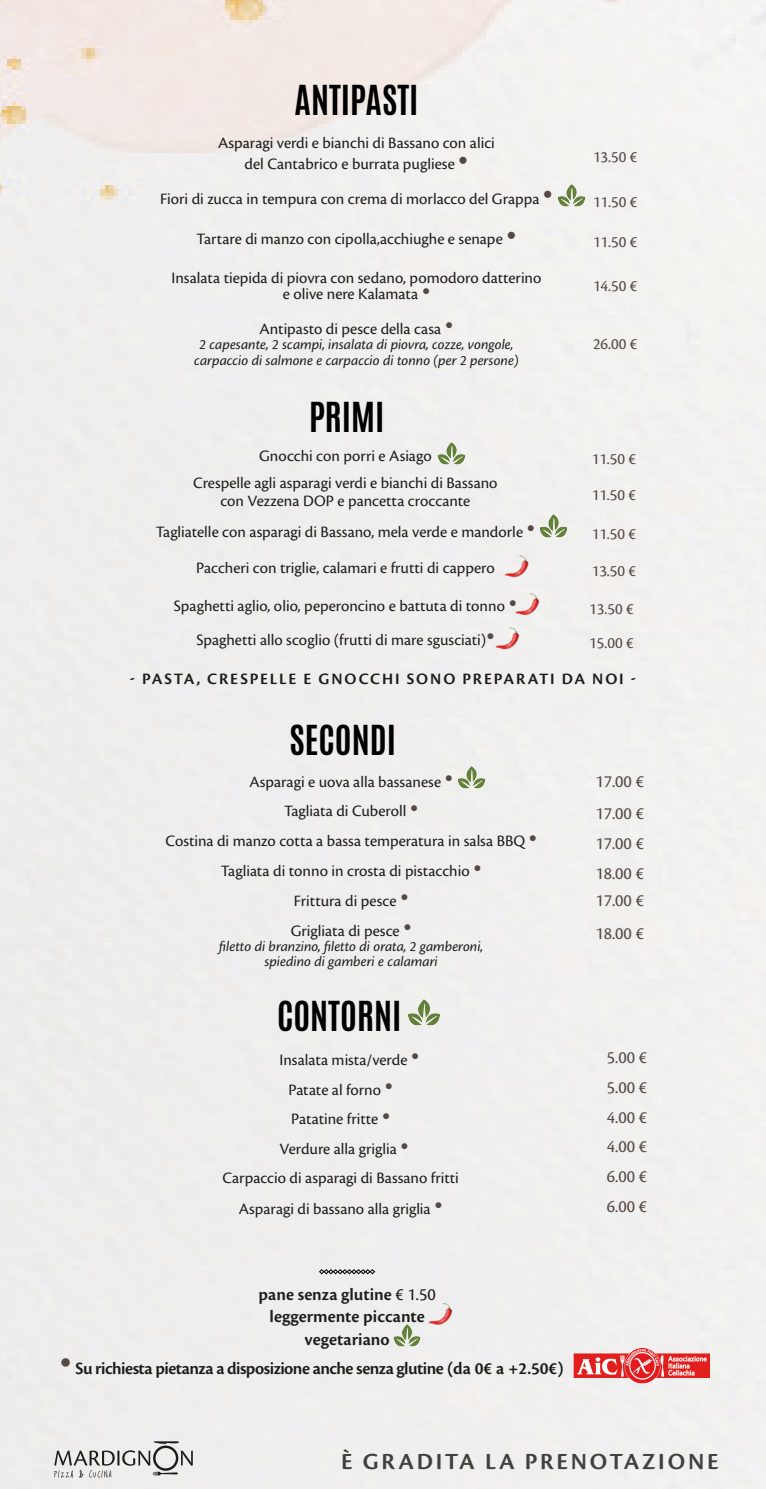
<style>
.page{position:relative;width:766px;height:1489px;background:#fff}
.page>*{position:absolute;margin:0;border:0;box-sizing:border-box;transform-origin:0 0}
.t1{font:700 34.5px "Antonio";color:#000}
.t2{font:600 24px "Cronos Pro";letter-spacing:.11em;color:#40403f}
.t3{font:18px "Cronos Pro";color:#554943}
.t4{font:600 18px "Cronos Pro";letter-spacing:-.03em;color:#1d1d1b}
.t5{font:600 18px/22.5px "Cronos Pro";letter-spacing:-.005em;color:#1d1d1b;text-align:center}
.t6{font:16.5px/21px "Cronos Pro";color:#1d1d1b;text-align:center}
.t7{font:16.5px "Cronos Pro";color:#554943}
.t8{font:600 16.5px "Cronos Pro";letter-spacing:.11em;color:#1d1d1b}
.t9{font:italic 15px/16.5px "Cronos Pro";letter-spacing:-.005em;color:#1d1d1b;text-align:center}
.s1{font-weight:400}
</style>
<div class="page">
<div style="left:0;top:0;width:765px;height:1488px;background:#f0eeee"></div>
<img style="left:573px;top:1347px;width:136px;height:35px">
<svg style="left:54px;top:1441px;width:139px;height:36px;background:#c8c8c7"></svg>
<img style="left:406px;top:999px;width:35px;height:26px">
<svg style="left:319px;top:1269px;width:56px;height:5px"></svg>
<img style="left:538px;top:515px;width:30px;height:22px">
<img style="left:437px;top:442px;width:29px;height:22px">
<img style="left:500px;top:551px;width:35px;height:34px">
<img style="left:556px;top:184px;width:30px;height:22px">
<img style="left:456px;top:766px;width:30px;height:22px">
<img style="left:424px;top:1298px;width:35px;height:34px">
<img style="left:392px;top:1324px;width:30px;height:22px">
<img style="left:511px;top:588px;width:34px;height:35px">
<img style="left:491px;top:623px;width:34px;height:34px">
<h1 class="t1" style="left:294px;top:74px;width:125px">ANTIPASTI</h1>
<p class="t6" style="left:218px;top:133px;width:278px">Asparagi verdi e bianchi di Bassano con alici del Cantabrico e burrata pugliese <sup>●</sup></p>
<p class="t7" style="left:593px;top:147px;width:46px">13.50 €</p>
<p class="t6" style="left:160px;top:188px;width:394px">Fiori di zucca in tempura con crema di morlacco del Grappa <sup>●</sup></p>
<p class="t7" style="left:593px;top:192px;width:46px">11.50 €</p>
<p class="t6" style="left:196px;top:229px;width:321px">Tartare di manzo con cipolla,acchiughe e senape <sup>●</sup></p>
<p class="t7" style="left:593px;top:233px;width:46px">11.50 €</p>
<p class="t6" style="left:171px;top:269px;width:371px;line-height:16.5px">Insalata tiepida di piovra con sedano, pomodoro datterino e olive nere Kalamata <sup>●</sup></p>
<p class="t7" style="left:593px;top:276px;width:46px">14.50 €</p>
<p class="t6" style="left:259px;top:318px;width:195px">Antipasto di pesce della casa <sup>●</sup></p>
<p class="t9" style="left:194px;top:336px;width:326px">2 capesante, 2 scampi, insalata di piovra, cozze, vongole, carpaccio di salmone e carpaccio di tonno (per 2 persone)</p>
<p class="t7" style="left:593px;top:334px;width:46px">26.00 €</p>
<h1 class="t1" style="left:309px;top:391px;width:77px">PRIMI</h1>
<p class="t6" style="left:259px;top:445px;width:174px">Gnocchi con porri e Asiago</p>
<p class="t7" style="left:591px;top:449px;width:46px">11.50 €</p>
<p class="t6" style="left:193px;top:474px;width:305px;line-height:18px">Crespelle agli asparagi verdi e bianchi di Bassano con Vezzena DOP e pancetta croccante</p>
<p class="t7" style="left:591px;top:486px;width:46px">11.50 €</p>
<p class="t6" style="left:156px;top:521px;width:381px">Tagliatelle con asparagi di Bassano, mela verde e mandorle <sup>●</sup></p>
<p class="t7" style="left:591px;top:524px;width:46px">11.50 €</p>
<p class="t6" style="left:196px;top:557px;width:300px">Paccheri con triglie, calamari e frutti di cappero</p>
<p class="t7" style="left:591px;top:561px;width:46px">13.50 €</p>
<p class="t6" style="left:174px;top:595px;width:344px">Spaghetti aglio, olio, peperoncino e battuta di tonno <sup>●</sup></p>
<p class="t7" style="left:589px;top:599px;width:46px">13.50 €</p>
<p class="t6" style="left:196px;top:629px;width:299px">Spaghetti allo scoglio (frutti di mare sgusciati)<sup>●</sup></p>
<p class="t7" style="left:589px;top:633px;width:46px">15.00 €</p>
<p class="t8" style="left:130px;top:669px;width:508px">- PASTA, CRESPELLE E GNOCCHI SONO PREPARATI DA NOI -</p>
<h1 class="t1" style="left:289px;top:713px;width:108px">SECONDI</h1>
<p class="t6" style="left:249px;top:771px;width:205px">Asparagi e uova alla bassanese <sup>●</sup></p>
<p class="t3" style="left:595px;top:770px;width:50px">17.00 €</p>
<p class="t6" style="left:284px;top:800px;width:136px">Tagliata di Cuberoll <sup>●</sup></p>
<p class="t3" style="left:595px;top:803px;width:50px">17.00 €</p>
<p class="t6" style="left:165px;top:830px;width:372px">Costina di manzo cotta a bassa temperatura in salsa BBQ <sup>●</sup></p>
<p class="t3" style="left:595px;top:833px;width:50px">17.00 €</p>
<p class="t6" style="left:221px;top:860px;width:262px">Tagliata di tonno in crosta di pistacchio <sup>●</sup></p>
<p class="t3" style="left:595px;top:863px;width:50px">18.00 €</p>
<p class="t6" style="left:294px;top:890px;width:116px">Frittura di pesce <sup>●</sup></p>
<p class="t3" style="left:595px;top:889px;width:50px">17.00 €</p>
<p class="t6" style="left:291px;top:920px;width:122px">Grigliata di pesce <sup>●</sup></p>
<p class="t9" style="left:219px;top:938px;width:265px;line-height:15px">filetto di branzino, filetto di orata, 2 gamberoni, spiedino di gamberi e calamari</p>
<p class="t3" style="left:595px;top:922px;width:50px">18.00 €</p>
<h1 class="t1" style="left:277px;top:989px;width:126px">CONTORNI</h1>
<p class="t6" style="left:279px;top:1049px;width:141px">Insalata mista/verde <sup>●</sup></p>
<p class="t3" style="left:606px;top:1046px;width:42px">5.00 €</p>
<p class="t6" style="left:288px;top:1078px;width:106px">Patate al forno <sup>●</sup></p>
<p class="t3" style="left:606px;top:1076px;width:42px">5.00 €</p>
<p class="t6" style="left:291px;top:1108px;width:101px">Patatine fritte <sup>●</sup></p>
<p class="t3" style="left:606px;top:1106px;width:42px">4.00 €</p>
<p class="t6" style="left:279px;top:1138px;width:131px">Verdure alla griglia <sup>●</sup></p>
<p class="t3" style="left:606px;top:1136px;width:42px">4.00 €</p>
<p class="t6" style="left:222px;top:1167px;width:238px">Carpaccio di asparagi di Bassano fritti</p>
<p class="t3" style="left:606px;top:1166px;width:42px">6.00 €</p>
<p class="t6" style="left:239px;top:1198px;width:205px">Asparagi di bassano alla griglia <sup>●</sup></p>
<p class="t3" style="left:606px;top:1195px;width:42px">6.00 €</p>
<p class="t5" style="left:258px;top:1282px;width:179px">pane senza glutine <span class="s1">€ 1.50 </span>leggermente piccante vegetariano</p>
<p class="t4" style="left:60px;top:1357px;width:505px"><sup>●</sup> Su richiesta pietanza a disposizione anche senza glutine (da 0€ a +2.50€)</p>
<h2 class="t2" style="left:341px;top:1447px;width:379px">È GRADITA LA PRENOTAZIONE</h2>
</div>
